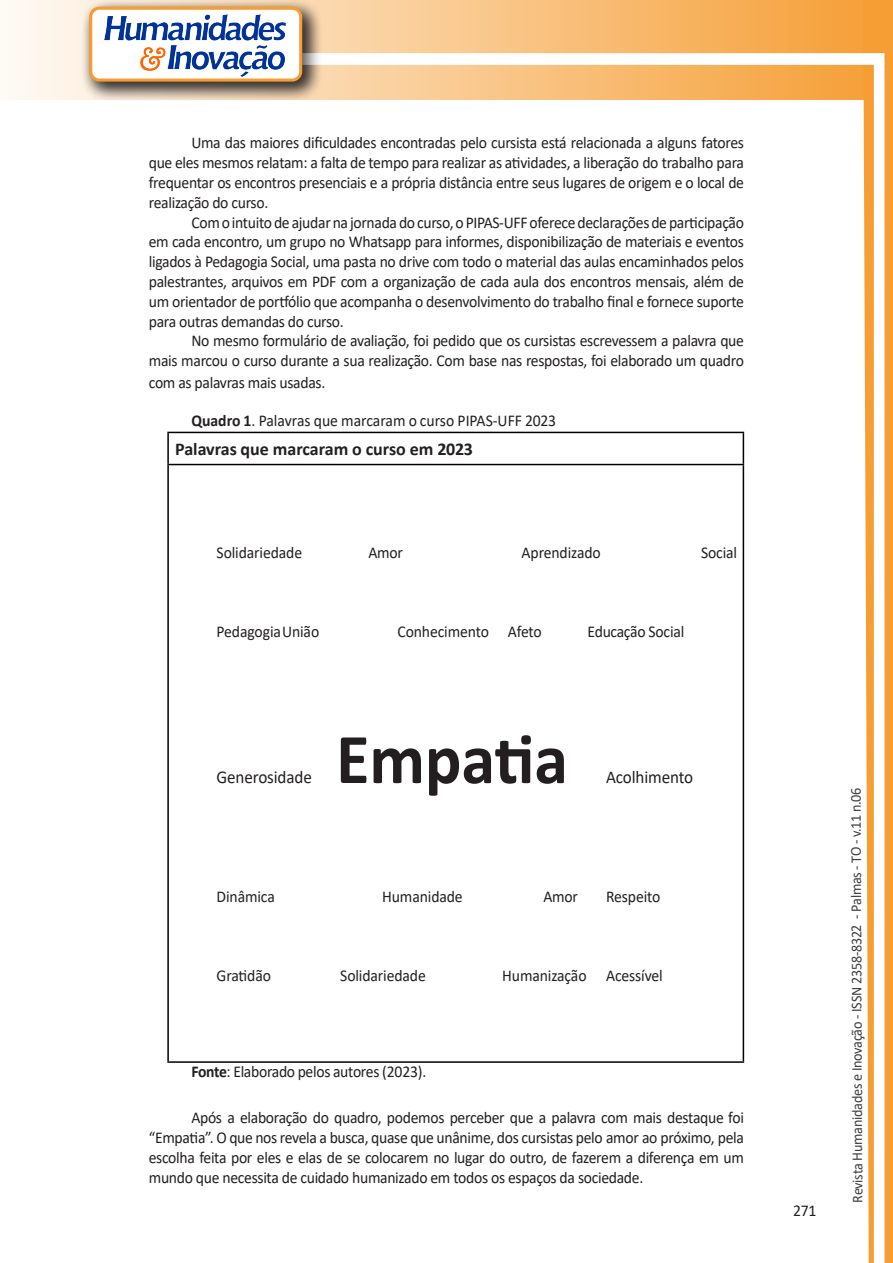
<style>
.page{position:relative;width:893px;height:1263px;background:#fff}
.page>*{position:absolute;margin:0;border:0;box-sizing:border-box;transform-origin:0 0}
.texto{font:700 72px "Calibri";color:#231f20;scale:.95 1}
.Table_Paragraph{font:700 18px "Calibri";color:#231f20}
.texto-2{font:18px "Calibri";letter-spacing:-.01em;color:#231f20;scale:.95 1}
.texto-3{font:16.5px/19.8px "Calibri";letter-spacing:-.02em;color:#231f20;text-align:justify;scale:.95 1}
.texto-4{font:16.5px "Calibri";color:#231f20;scale:.95 1}
.t1{font:15px "Calibri";letter-spacing:-.025em;color:#3e3e3f;scale:.95 1}
.s1{font-weight:700}
</style>
<div class="page">
<svg style="left:5px;top:0;width:858px;height:100px;background:#f9c484"></svg>
<div style="left:302px;top:53px;width:582px;height:12px;background:#fff;border:2px solid #fff"></div>
<svg style="left:863px;top:0;width:30px;height:1263px"></svg>
<div style="left:81px;top:0;width:241px;height:102px;background:#231f20;opacity:.75"></div>
<div style="left:91px;top:8px;width:210px;height:72px;background:#fff;border-radius:9px"></div>
<img style="left:104px;top:14px;width:181px;height:62px">
<div style="left:89px;top:7px;width:213px;height:75px;border:3px solid #f69e34;border-radius:9px"></div>
<hr style="left:167px;top:432px;width:577px;height:1px;background:#000">
<hr style="left:167px;top:433px;width:2px;height:31px;background:#000">
<hr style="left:743px;top:433px;width:1px;height:31px;background:#000">
<hr style="left:167px;top:464px;width:577px;height:1px;background:#000">
<hr style="left:167px;top:465px;width:2px;height:596px;background:#000">
<hr style="left:743px;top:465px;width:1px;height:596px;background:#000">
<hr style="left:167px;top:1061px;width:577px;height:2px;background:#000">
<p class="texto-3" style="left:149px;top:133px;width:628px;text-indent:43px">Uma das maiores dificuldades encontradas pelo cursista está relacionada a alguns fatores que eles mesmos relatam: a falta de tempo para realizar as atividades, a liberação do trabalho para frequentar os encontros presenciais e a própria distância entre seus lugares de origem e o local de realização do curso.</p>
<p class="texto-3" style="left:149px;top:212px;width:628px;text-indent:43px">Com o intuito de ajudar na jornada do curso, o PIPAS-UFF oferece declarações de participação em cada encontro, um grupo no Whatsapp para informes, disponibilização de materiais e eventos ligados à Pedagogia Social, uma pasta no drive com todo o material das aulas encaminhados pelos palestrantes, arquivos em PDF com a organização de cada aula dos encontros mensais, além de um orientador de portfólio que acompanha o desenvolvimento do trabalho final e fornece suporte para outras demandas do curso.</p>
<p class="texto-3" style="left:149px;top:331px;width:628px;text-align:right">No mesmo formulário de avaliação, foi pedido que os cursistas escrevessem a palavra que<br>mais marcou o curso durante a sua realização. Com base nas respostas, foi elaborado um quadro</p>
<p class="texto-3" style="left:149px;top:372px;width:187px">com as palavras mais usadas.</p>
<p class="texto-4" style="left:191px;top:409px;width:385px"><span class="s1">Quadro 1</span>. Palavras que marcaram o curso PIPAS-UFF 2023</p>
<p class="Table_Paragraph" style="left:175px;top:436px;width:299px">Palavras que marcaram o curso em 2023</p>
<p class="texto-3" style="left:217px;top:542px;width:91px">Solidariedade</p>
<p class="texto-3" style="left:368px;top:542px;width:38px">Amor</p>
<p class="texto-3" style="left:522px;top:542px;width:85px">Aprendizado</p>
<p class="texto-3" style="left:701px;top:542px;width:40px">Social</p>
<p class="texto-3" style="left:217px;top:621px;width:110px">PedagogiaUnião</p>
<p class="texto-3" style="left:397px;top:621px;width:153px">Conhecimento Afeto</p>
<p class="texto-3" style="left:588px;top:621px;width:103px">Educação Social</p>
<p class="texto-2" style="left:217px;top:764px;width:102px">Generosidade</p>
<p class="texto" style="left:336px;top:708px;width:246px">Empatia</p>
<p class="texto-2" style="left:606px;top:764px;width:93px">Acolhimento</p>
<p class="texto-3" style="left:217px;top:886px;width:63px">Dinâmica</p>
<p class="texto-3" style="left:382px;top:886px;width:86px">Humanidade</p>
<p class="texto-3" style="left:543px;top:886px;width:38px">Amor</p>
<p class="texto-3" style="left:606px;top:886px;width:59px">Respeito</p>
<p class="texto-3" style="left:217px;top:965px;width:59px">Gratidão</p>
<p class="texto-3" style="left:340px;top:965px;width:92px">Solidariedade</p>
<p class="texto-3" style="left:502px;top:965px;width:170px">Humanização Acessível</p>
<p class="texto-3" style="left:191px;top:1061px;width:249px"><span class="s1">Fonte</span>: Elaborado pelos autores (2023).</p>
<p class="texto-3" style="left:149px;top:1107px;width:628px;text-indent:43px">Após a elaboração do quadro, podemos perceber que a palavra com mais destaque foi “Empatia”. O que nos revela a busca, quase que unânime, dos cursistas pelo amor ao próximo, pela escolha feita por eles e elas de se colocarem no lugar do outro, de fazerem a diferença em um mundo que necessita de cuidado humanizado em todos os espaços da sociedade.</p>
<p class="texto-3" style="left:793px;top:1200px;width:26px">271</p>
<p class="t1" style="left:846px;top:1203px;width:439px;rotate:-90deg">Revista Humanidades e Inovação - ISSN 2358-8322 - Palmas - TO - v.11 n.06</p>
</div>
